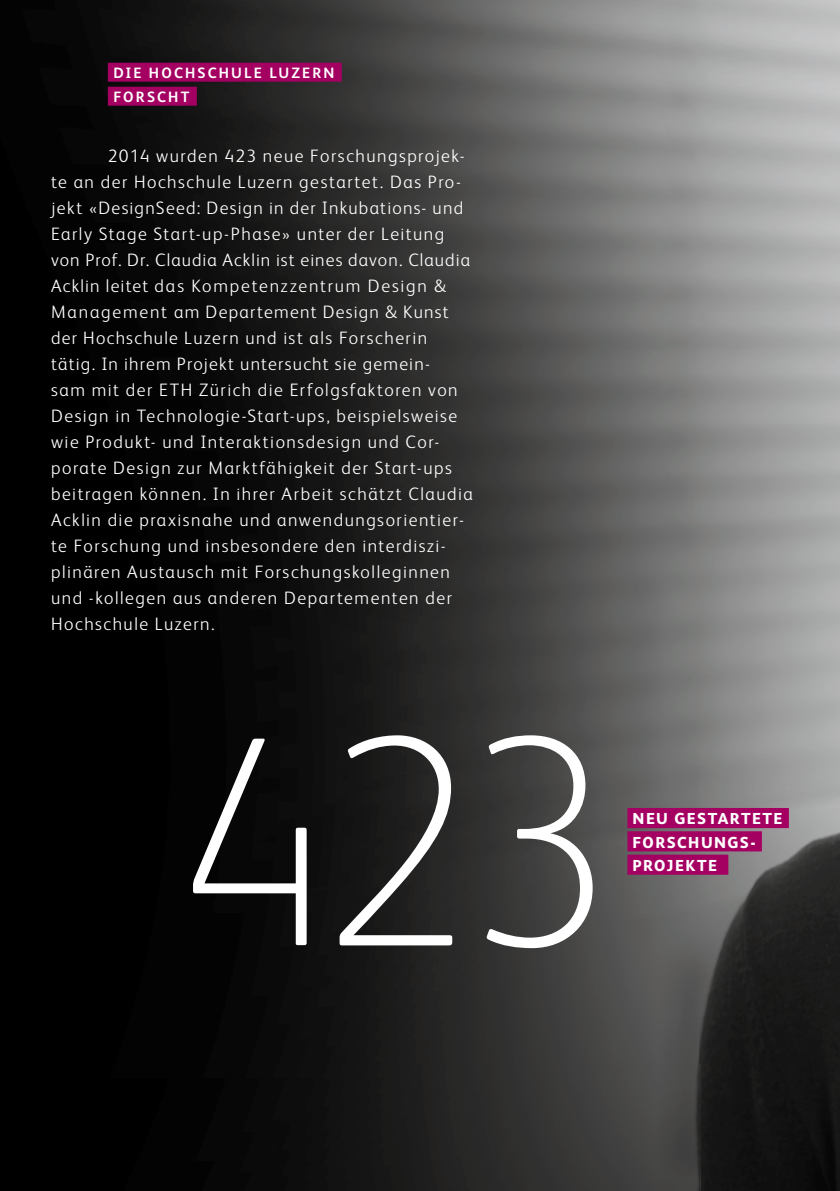
<style>
.page{position:relative;width:840px;height:1191px;background:#fff}
.page>*{position:absolute;margin:0;border:0;box-sizing:border-box;transform-origin:0 0}
.t1{font:100 300.8px "FS Albert";color:#fff}
.t2{font:300 18px/26px "FS Albert";letter-spacing:.08em;color:#fff}
.t3{font:800 15.8px/23.4px "FS Albert";letter-spacing:.09em;color:#fff}
.t4{font:700 15px/24px "FS Albert";letter-spacing:.14em;color:#fff}
</style>
<div class="page">
<img style="left:0;top:0;width:839px;height:1191px">
<div style="left:108px;top:63px;width:233px;height:19px;background:#a40062"></div>
<div style="left:108px;top:87px;width:89px;height:19px;background:#a40062"></div>
<div style="left:627px;top:808px;width:161px;height:20px;background:#a40062"></div>
<div style="left:627px;top:831px;width:134px;height:20px;background:#a40062"></div>
<div style="left:627px;top:854px;width:101px;height:20px;background:#a40062"></div>
<p class="t4" style="left:113px;top:60px;width:222px">DIE HOCHSCHULE LUZERN<br>FORSCHT</p>
<p class="t2" style="left:51px;top:142px;width:423px;text-indent:57px">2014 wurden 423 neue Forschungsprojek&shy;te an der Hochschule Luzern gestartet. Das Pro&shy;jekt «DesignSeed: Design in der Inkubations- und Early Stage Start-up-Phase» unter der Leitung von Prof. Dr. Claudia Acklin ist eines davon. Claudia Acklin leitet das Kompetenzzentrum Design &amp; Mana gement am Departement Design &amp; Kunst der Hochschule Luzern und ist als Forscherin tätig. In ihrem Projekt untersucht sie gemein-<br>sam mit der ETH Zürich die Erfolgsfaktoren von Design in Technologie-Start-ups, beispielsweise wie Produkt- und Interaktionsdesign und Cor&shy;porate Design zur Marktfähigkeit der Start-ups beitragen können. In ihrer Arbeit schätzt Claudia Acklin die praxisnahe und anwendungsorientier&shy;te Forschung und insbesondere den interdiszi&shy;plinären Austausch mit Forschungskolleginnen und -kollegen aus anderen Departementen der Hochschule Luzern.</p>
<h1 class="t1" style="left:173px;top:645px;width:446px">423</h1>
<p class="t3" style="left:632px;top:806px;width:151px">NEU GESTARTETE<br>FORSCHUNGS-<br>PROJEKTE</p>
</div>
